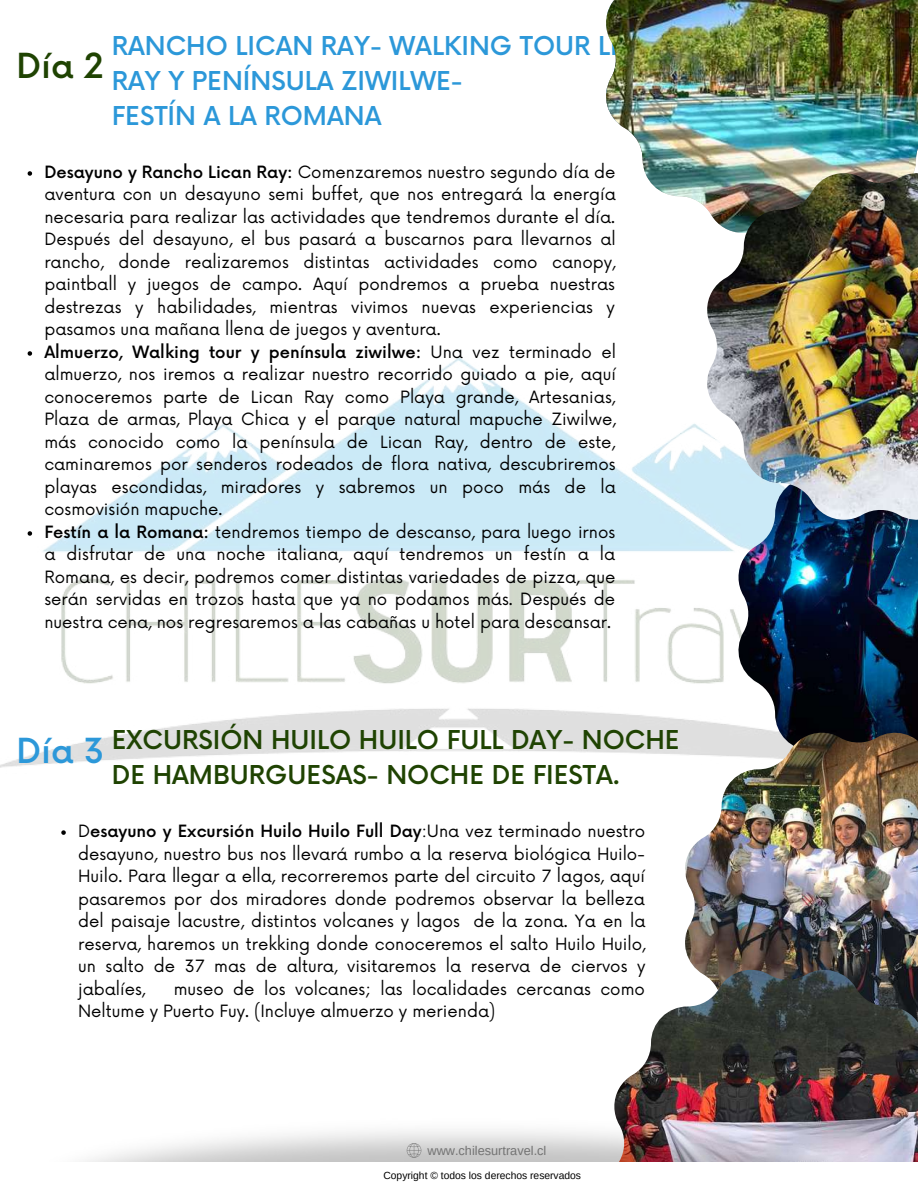
<style>
.page{position:relative;width:918px;height:1188px;background:#fff}
.page>*{position:absolute;margin:0;border:0;box-sizing:border-box;transform-origin:0 0}
.t1{font:500 33.6px "Now";color:#1f4302}
.t2{font:500 25.35px/34.8px "Now";color:#2c98d9}
.t3{font:500 25.35px/34.8px "Now";color:#1f4302}
.t4{font:16.5px/22.5px "Now";color:#000}
.t5{font:12.75px "Arimo";color:#737373}
.t6{font:10.35px "Arimo";color:#000}
.s1{font-weight:500}
.s2{font-size:33.6px;color:#2c98d9}
</style>
<div class="page">
<img style="left:606px;top:0;width:312px;height:209px">
<img style="left:0;top:352px;width:738px;height:416px">
<img style="left:738px;top:520px;width:180px;height:213px">
<img style="left:685px;top:733px;width:233px;height:237px">
<svg style="left:28px;top:171px;width:4px;height:5px"></svg>
<svg style="left:28px;top:351px;width:4px;height:5px"></svg>
<svg style="left:28px;top:531px;width:4px;height:5px"></svg>
<img style="left:635px;top:970px;width:283px;height:103px">
<img style="left:85px;top:1073px;width:833px;height:89px">
<svg style="left:407px;top:1143px;width:14px;height:15px"></svg>
<svg style="left:61px;top:830px;width:5px;height:5px"></svg>
<img style="left:707px;top:173px;width:211px;height:347px">
<h1 class="t1" style="left:16px;top:48px;width:89px">Día 2</h1>
<h2 class="t2" style="left:112px;top:30px;width:566px">RANCHO LICAN RAY- WALKING TOUR LICAN<br>RAY Y PENÍNSULA ZIWILWE-<br>FESTÍN A LA ROMANA</h2>
<p class="t4" style="left:44px;top:162px;width:573px"><span class="s1">Desayuno y Rancho Lican Ray:</span> Comenzaremos nuestro segundo día de aventura con un desayuno semi buffet, que nos entregará la energía necesaria para realizar las actividades que tendremos durante el día.<br>Después del desayuno, el bus pasará a buscarnos para llevarnos al rancho, donde realizaremos distintas actividades como canopy, paintball y juegos de campo. Aquí pondremos a prueba nuestras destrezas y habilidades, mientras vivimos nuevas experiencias y pasamos una mañana llena de juegos y aventura.<br><span class="s1">Almuerzo, Walking tour y península ziwilwe:</span> Una vez terminado el almuerzo, nos iremos a realizar nuestro recorrido guiado a pie, aquí conoceremos parte de Lican Ray como Playa grande, Artesanias, Plaza de armas, Playa Chica y el parque natural mapuche Ziwilwe, más conocido como la península de Lican Ray, dentro de este, caminaremos por senderos rodeados de flora nativa, descubriremos playas escondidas, miradores y sabremos un poco más de la cosmovisión mapuche.<br><span class="s1">Festín a la Romana:</span> tendremos tiempo de descanso, para luego irnos a disfrutar de una noche italiana, aquí tendremos un festín a la Romana, es decir, podremos comer distintas variedades de pizza, que serán servidas en trozos hasta que ya no podamos más. Después de nuestra cena, nos regresaremos a las cabañas u hotel para descansar.</p>
<h2 class="t3" style="left:112px;top:724px;width:570px;text-indent:-95px"><span class="s2">Día 3</span> EXCURSIÓN HUILO HUILO FULL DAY- NOCHE<br>DE HAMBURGUESAS- NOCHE DE FIESTA.</h2>
<p class="t4" style="left:78px;top:821px;width:569px;text-align:justify">D<span class="s1">esayuno y Excursión Huilo Huilo Full Day</span>:Una vez terminado nuestro desayuno, nuestro bus nos llevará rumbo a la reserva biológica Huilo-Huilo. Para llegar a ella, recorreremos parte del circuito 7 lagos, aquí pasaremos por dos miradores donde podremos observar la belleza del paisaje lacustre, distintos volcanes y lagos de la zona. Ya en la reserva, haremos un trekking donde conoceremos el salto Huilo Huilo, un salto de 37 mas de altura, visitaremos la reserva de ciervos y jabalíes,</p>
<p class="t4" style="left:78px;top:978px;width:568px;text-indent:96px">museo de los volcanes; las localidades cercanas como<br>Neltume y Puerto Fuy. (Incluye almuerzo y merienda)</p>
<p class="t5" style="left:427px;top:1143px;width:120px">www.chilesurtravel.cl</p>
<p class="t6" style="left:383px;top:1169px;width:199px">Copyright © todos los derechos reservados</p>
</div>
